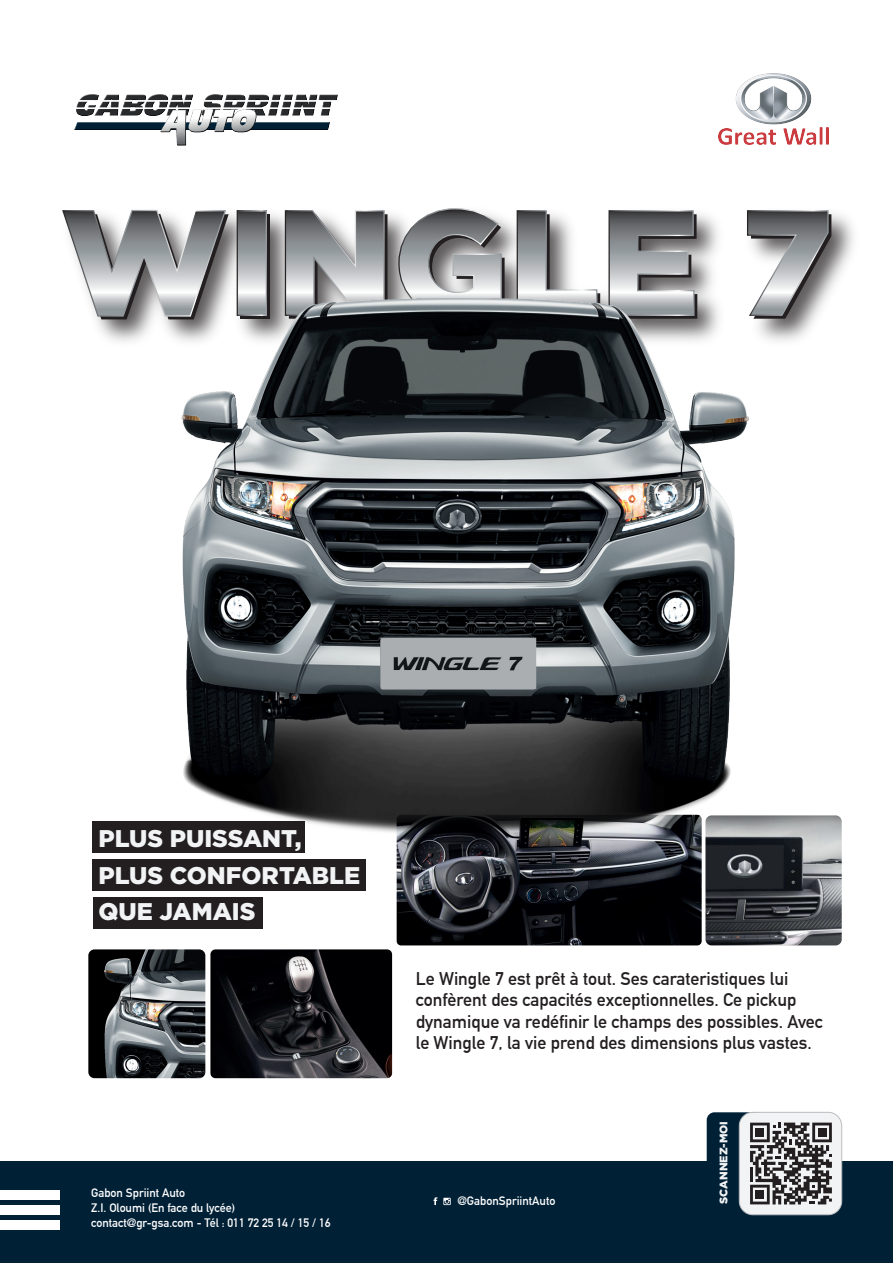
<style>
.page{position:relative;width:893px;height:1263px;background:#fff}
.page>*{position:absolute;margin:0;border:0;box-sizing:border-box;transform-origin:0 0}
.t1{font:900 24.15px/36.3px "Gotham";color:#f2f3f4}
.t2{font:700 18px/21.6px "DIN Alternate";color:#231f20}
.t3{font:700 12px/15px "DIN Alternate";color:#fff}
.t4{font:900 10.95px "Gotham";color:#f2f3f4}
</style>
<div class="page">
<div style="left:0;top:1162px;width:893px;height:101px;background:#002036"></div>
<img style="left:96px;top:210px;width:758px;height:132px">
<svg style="left:241px;top:214px;width:29px;height:105px"></svg>
<svg style="left:62px;top:210px;width:167px;height:109px"></svg>
<svg style="left:239px;top:212px;width:26px;height:86px;background:#a0a3a5"></svg>
<svg style="left:284px;top:210px;width:103px;height:88px;background:#a4a6a8"></svg>
<svg style="left:398px;top:208px;width:107px;height:90px;background:#a2a3a4"></svg>
<svg style="left:516px;top:210px;width:84px;height:88px"></svg>
<svg style="left:608px;top:210px;width:89px;height:88px;background:#8d8e90"></svg>
<svg style="left:746px;top:210px;width:85px;height:109px"></svg>
<img style="left:77px;top:95px;width:260px;height:20px">
<img style="left:74px;top:123px;width:256px;height:7px">
<img style="left:160px;top:109px;width:97px;height:37px">
<div style="left:93px;top:821px;width:212px;height:32px;background:#231f20"></div>
<div style="left:93px;top:859px;width:273px;height:31px;background:#231f20"></div>
<div style="left:93px;top:897px;width:169px;height:31px;background:#231f20"></div>
<img style="left:88px;top:949px;width:117px;height:129px">
<img style="left:705px;top:815px;width:137px;height:130px">
<img style="left:210px;top:949px;width:182px;height:129px">
<img style="left:397px;top:837px;width:305px;height:108px">
<div style="left:0;top:1190px;width:59px;height:10px;background:#fff"></div>
<div style="left:0;top:1205px;width:59px;height:10px;background:#fff"></div>
<div style="left:0;top:1220px;width:59px;height:10px;background:#fff"></div>
<svg style="left:434px;top:1197px;width:17px;height:8px"></svg>
<img style="left:719px;top:73px;width:110px;height:72px">
<div style="left:707px;top:1112px;width:57px;height:103px;background:#002036;border-radius:8px"></div>
<div style="left:739px;top:1112px;width:103px;height:103px;background:#f2f3f4;border-radius:14px"></div>
<div style="left:739px;top:1112px;width:103px;height:103px;border:1px solid #bcbdc0;border-radius:14px"></div>
<svg style="left:750px;top:1122px;width:82px;height:82px"></svg>
<div style="left:818px;top:1128px;width:8px;height:8px;background:#231f20"></div>
<div style="left:756px;top:1128px;width:8px;height:8px;background:#231f20"></div>
<div style="left:756px;top:1190px;width:8px;height:9px;background:#231f20"></div>
<img style="left:182px;top:298px;width:566px;height:539px">
<h1 class="t1" style="left:98px;top:820px;width:263px">PLUS PUISSANT,<br>PLUS CONFORTABLE<br>QUE JAMAIS</h1>
<p class="t2" style="left:416px;top:967px;width:409px">Le Wingle 7 est prêt à tout. Ses carateristiques lui confèrent des capacités exceptionnelles. Ce pickup dynamique va redéfinir le champs des possibles. Avec le Wingle 7, la vie prend des dimensions plus vastes.</p>
<p class="t3" style="left:91px;top:1186px;width:241px">Gabon Spriint Auto<br>Z.I. Oloumi (En face du lycée) contact@gr-gsa.com - Tél : 011 72 25 14 / 15 / 16</p>
<p class="t3" style="left:458px;top:1193px;width:99px">@GabonSpriintAuto</p>
<p class="t4" style="left:717px;top:1204px;width:84px;rotate:-90deg">SCANNEZ-MOI</p>
</div>
